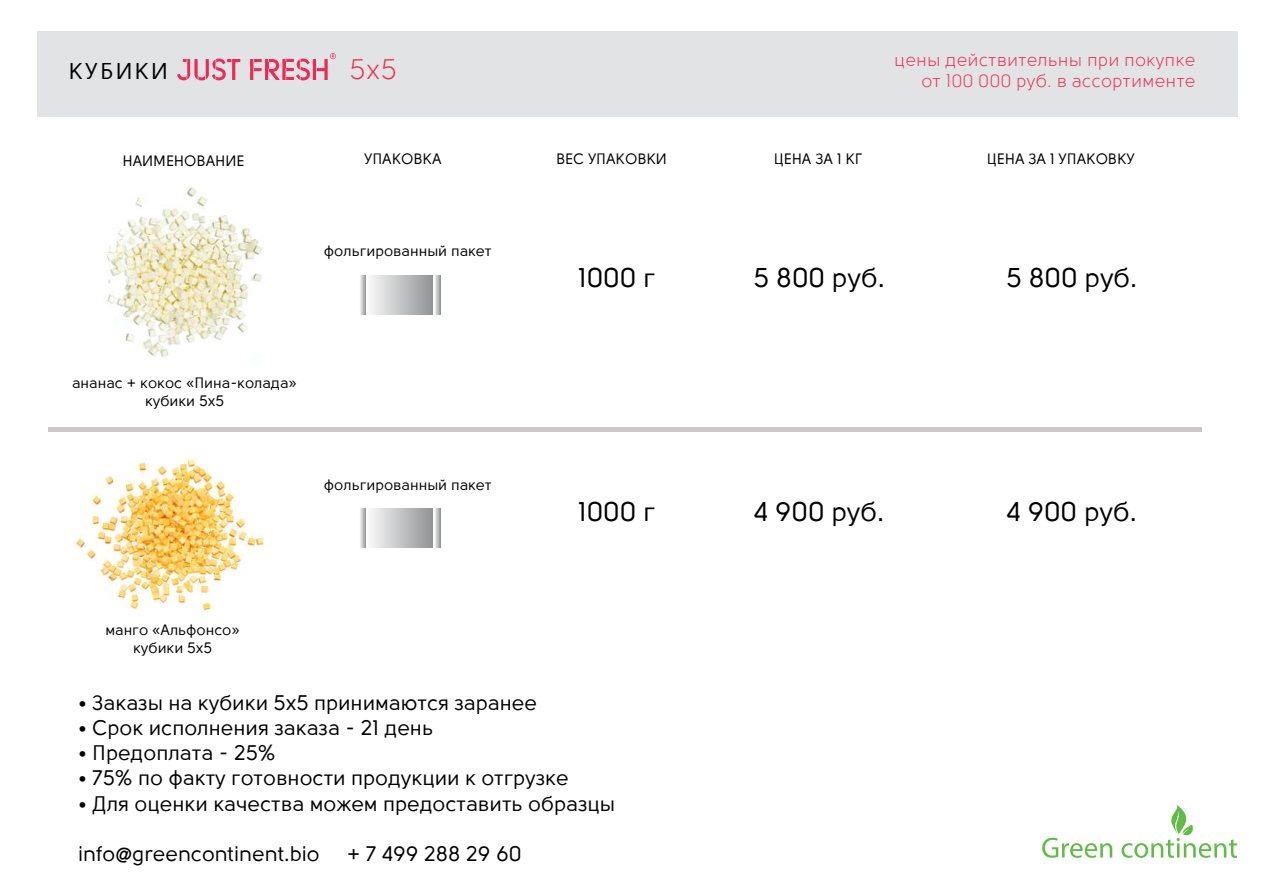
<style>
.page{position:relative;width:1263px;height:893px;background:#fff}
.page>*{position:absolute;margin:0;border:0;box-sizing:border-box;transform-origin:0 0}
.t1{font:28.5px "Solomon Sans";color:#ed2a56}
.t2{font:500 27px "Solomon Sans";color:#000}
.t3{font:500 22.8px "Solomon Sans";letter-spacing:.1em;color:#000}
.t4{font:500 21px "Solomon Sans";color:#000}
.t5{font:18px/21.6px "Solomon Sans";color:#ed2a56;text-align:right}
.t6{font:500 15px/18px "Solomon Sans";color:#000;text-align:center}
</style>
<div class="page">
<img style="left:106px;top:187px;width:156px;height:170px">
<svg style="left:78px;top:457px;width:185px;height:158px"></svg>
<div style="left:364px;top:275px;width:70px;height:39px;background:linear-gradient(to right,#fff,#909394)"></div>
<svg style="left:360px;top:275px;width:6px;height:39px"></svg>
<svg style="left:433px;top:275px;width:7px;height:39px"></svg>
<div style="left:364px;top:509px;width:70px;height:39px;background:linear-gradient(to right,#fff,#909394)"></div>
<svg style="left:360px;top:509px;width:6px;height:39px"></svg>
<svg style="left:433px;top:509px;width:7px;height:39px"></svg>
<hr style="left:49px;top:428px;width:1153px;height:4px;background:#cac8c9">
<svg style="left:1042px;top:838px;width:70px;height:20px"></svg>
<svg style="left:1121px;top:804px;width:116px;height:54px"></svg>
<div style="left:37px;top:31px;width:1200px;height:85px;background:#e2e3e4"></div>
<svg style="left:177px;top:59px;width:63px;height:21px"></svg>
<svg style="left:250px;top:53px;width:86px;height:27px"></svg>
<p class="t3" style="left:69px;top:58px;width:101px">КУБИКИ</p>
<h1 class="t1" style="left:349px;top:54px;width:50px">5х5</h1>
<p class="t5" style="left:894px;top:49px;width:303px">цены действительны при покупке от 100 000 руб. в ассортименте</p>
<p class="t6" style="left:122px;top:152px;width:123px">НАИМЕНОВАНИЕ</p>
<p class="t6" style="left:364px;top:150px;width:79px">УПАКОВКА</p>
<p class="t6" style="left:556px;top:150px;width:112px">ВЕС УПАКОВКИ</p>
<p class="t6" style="left:774px;top:150px;width:91px">ЦЕНА ЗА 1 КГ</p>
<p class="t6" style="left:987px;top:150px;width:150px">ЦЕНА ЗА 1 УПАКОВКУ</p>
<p class="t6" style="left:324px;top:242px;width:169px">фольгированный пакет</p>
<p class="t6" style="left:72px;top:374px;width:226px">ананас + кокос «Пина-колада» кубики 5х5</p>
<p class="t6" style="left:324px;top:476px;width:169px">фольгированный пакет</p>
<p class="t6" style="left:105px;top:620px;width:136px">манго «Альфонсо» кубики 5х5</p>
<p class="t2" style="left:578px;top:263px;width:79px">1000 г</p>
<p class="t2" style="left:578px;top:496px;width:79px">1000 г</p>
<p class="t4" style="left:78px;top:691px;width:460px">• Заказы на кубики 5х5 принимаются заранее</p>
<p class="t4" style="left:78px;top:716px;width:356px">• Срок исполнения заказа - 21 день</p>
<p class="t4" style="left:78px;top:741px;width:199px">• Предоплата - 25%</p>
<p class="t4" style="left:78px;top:766px;width:492px">• 75% по факту готовности продукции к отгрузке</p>
<p class="t4" style="left:78px;top:791px;width:538px">• Для оценки качества можем предоставить образцы</p>
<p class="t4" style="left:78px;top:842px;width:243px">info@greencontinent.bio</p>
<p class="t4" style="left:347px;top:842px;width:176px">+ 7 499 288 29 60</p>
<p class="t2" style="left:753px;top:263px;width:133px">5 800 руб.</p>
<p class="t2" style="left:1006px;top:263px;width:133px">5 800 руб.</p>
<p class="t2" style="left:753px;top:496px;width:132px">4 900 руб.</p>
<p class="t2" style="left:1006px;top:496px;width:132px">4 900 руб.</p>
</div>
